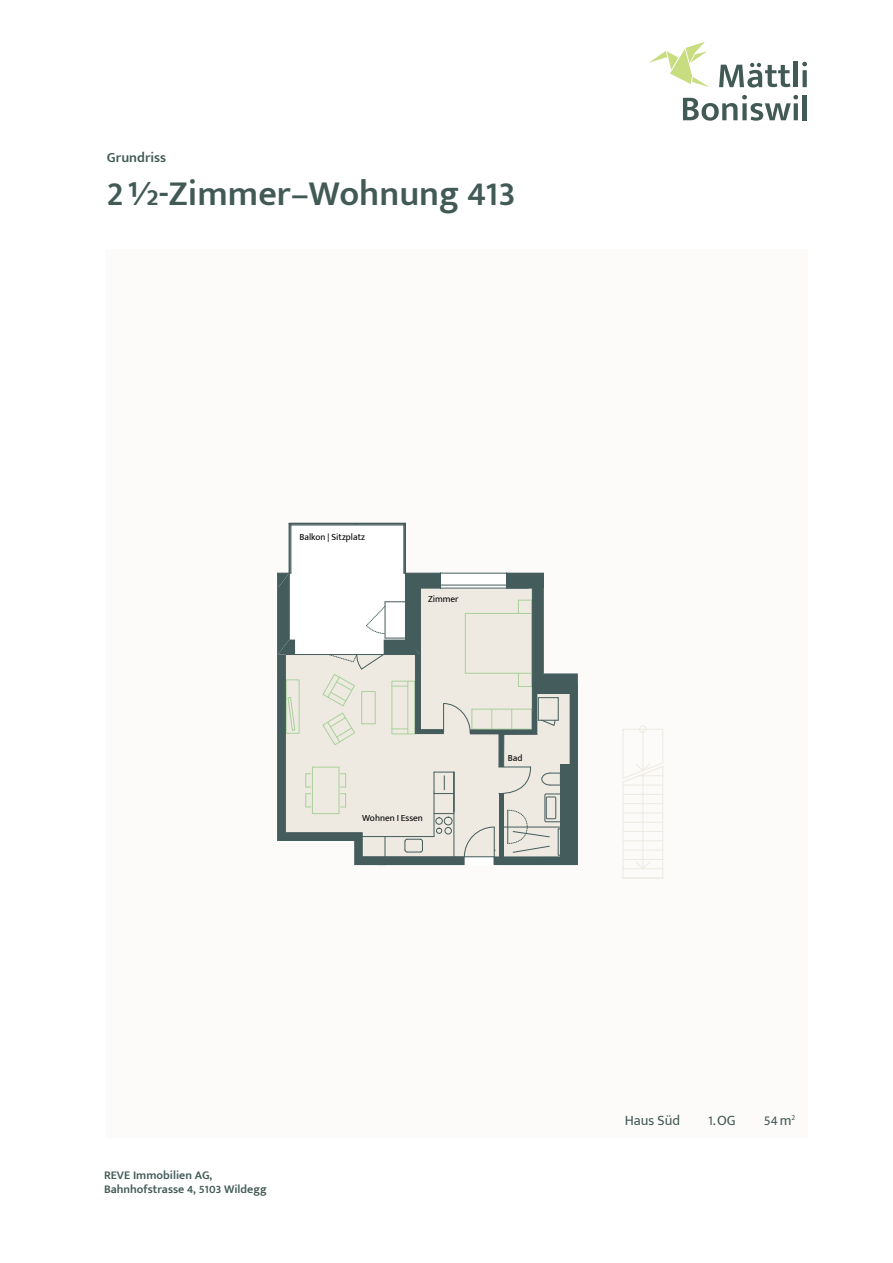
<style>
.page{position:relative;width:893px;height:1263px;background:#fff}
.page>*{position:absolute;margin:0;border:0;box-sizing:border-box;transform-origin:0 0}
.t1{font:600 36px "Mukta Mahee";color:#425a56}
.t2{font:14.25px "Mukta Mahee";color:#425a56}
.t3{font:600 14.25px "Mukta Mahee";color:#425a56}
.t4{font:600 12px/14.4px "Mukta Mahee";color:#425a56}
.t5{font:9.3px "Mukta Mahee";color:#000}
</style>
<div class="page">
<svg style="left:649px;top:42px;width:60px;height:45px"></svg>
<svg style="left:719px;top:63px;width:71px;height:25px"></svg>
<hr style="left:793px;top:62px;width:4px;height:25px;background:#425a56">
<svg style="left:802px;top:62px;width:5px;height:25px"></svg>
<svg style="left:683px;top:95px;width:115px;height:26px"></svg>
<hr style="left:803px;top:95px;width:4px;height:25px;background:#425a56">
<div style="left:106px;top:249px;width:702px;height:888px;background:#f9f8f5"></div>
<div style="left:463px;top:857px;width:35px;height:9px;background:#fff"></div>
<div style="left:289px;top:523px;width:117px;height:131px;background:#fff"></div>
<hr style="left:623px;top:782px;width:1px;height:96px;background:#eeeae2">
<hr style="left:663px;top:766px;width:1px;height:112px;background:#eeeae2">
<hr style="left:623px;top:785px;width:40px;height:1px;background:#eeeae2">
<hr style="left:623px;top:794px;width:40px;height:1px;background:#eeeae2">
<hr style="left:623px;top:803px;width:40px;height:1px;background:#eeeae2">
<hr style="left:623px;top:813px;width:40px;height:1px;background:#eeeae2">
<hr style="left:623px;top:822px;width:40px;height:1px;background:#eeeae2">
<hr style="left:623px;top:831px;width:40px;height:1px;background:#eeeae2">
<hr style="left:623px;top:840px;width:40px;height:1px;background:#eeeae2">
<hr style="left:623px;top:850px;width:40px;height:1px;background:#eeeae2">
<hr style="left:623px;top:859px;width:40px;height:1px;background:#eeeae2">
<hr style="left:623px;top:868px;width:40px;height:1px;background:#eeeae2">
<hr style="left:623px;top:878px;width:40px;height:1px;background:#eeeae2">
<hr style="left:643px;top:774px;width:1px;height:95px;background:#eeeae2">
<svg style="left:636px;top:861px;width:14px;height:7px"></svg>
<hr style="left:623px;top:729px;width:1px;height:49px;background:#eeeae2">
<hr style="left:663px;top:729px;width:1px;height:34px;background:#eeeae2">
<hr style="left:623px;top:729px;width:40px;height:1px;background:#eeeae2">
<hr style="left:643px;top:729px;width:1px;height:42px;background:#eeeae2">
<svg style="left:623px;top:762px;width:41px;height:21px"></svg>
<div style="left:639px;top:726px;width:7px;height:7px;border:1px solid #eeeae2;border-radius:50%"></div>
<hr style="left:291px;top:525px;width:113px;height:1px;background:#455c5c">
<hr style="left:291px;top:525px;width:1px;height:48px;background:#455c5c">
<hr style="left:403px;top:525px;width:1px;height:48px;background:#455c5c">
<hr style="left:277px;top:573px;width:1px;height:81px;background:#455c5c">
<hr style="left:277px;top:654px;width:1px;height:187px;background:#455c5c">
<hr style="left:290px;top:524px;width:67px;height:1px;background:#455c5c">
<hr style="left:356px;top:524px;width:49px;height:1px;background:#455c5c">
<hr style="left:290px;top:524px;width:1px;height:49px;background:#455c5c">
<hr style="left:404px;top:524px;width:1px;height:49px;background:#455c5c">
<hr style="left:289px;top:523px;width:1px;height:50px;background:#455c5c">
<hr style="left:289px;top:523px;width:116px;height:1px;background:#455c5c">
<hr style="left:405px;top:523px;width:1px;height:50px;background:#455c5c">
<svg style="left:278px;top:573px;width:300px;height:292px"></svg>
<p class="t3" style="left:107px;top:149px;width:61px">Grundriss</p>
<h1 class="t1" style="left:107px;top:172px;width:410px">2 ½-Zimmer–Wohnung 413</h1>
<p class="t5" style="left:299px;top:531px;width:67px">Balkon | Sitzplatz</p>
<p class="t5" style="left:428px;top:594px;width:32px">Zimmer</p>
<p class="t5" style="left:362px;top:812px;width:62px">Wohnen I Essen</p>
<p class="t5" style="left:508px;top:753px;width:16px">Bad</p>
<p class="t4" style="left:104px;top:1167px;width:164px">REVE Immobilien AG,<br>Bahnhofstrasse 4, 5103 Wildegg</p>
<p class="t2" style="left:625px;top:1112px;width:57px">Haus Süd</p>
<p class="t2" style="left:708px;top:1112px;width:29px">1.OG</p>
<p class="t2" style="left:764px;top:1112px;width:33px">54m<sup>2</sup></p>
</div>
